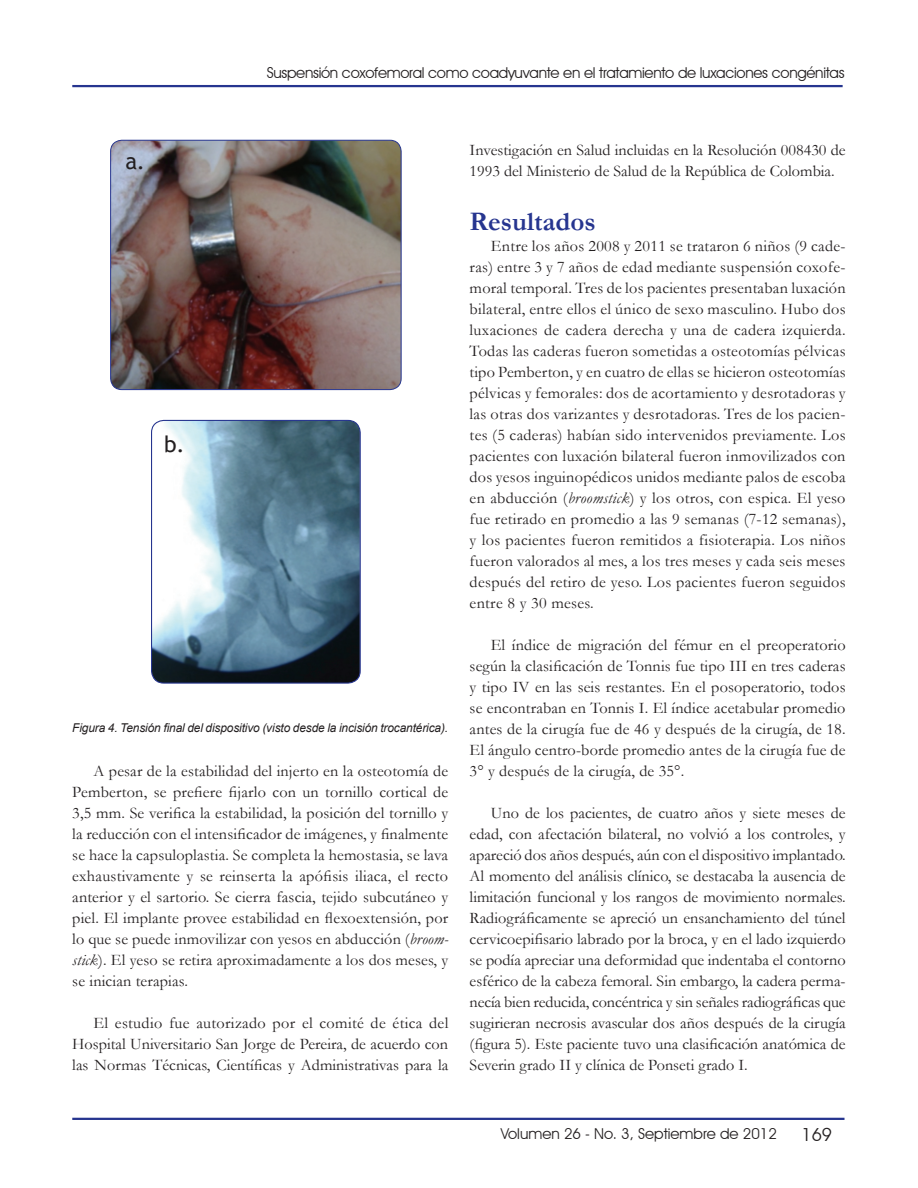
<style>
.page{position:relative;width:918px;height:1188px;background:#fff}
.page>*{position:absolute;margin:0;border:0;box-sizing:border-box;transform-origin:0 0}
.SUBTÍTULO{font:700 27px "Garamond";color:#26358f}
.ABSTRACT{font:22.5px "Trebuchet MS";color:#231f20}
.t1{font:18px "Avant Garde IT Cby BT";color:#231f20}
.TEXTO_CORRIDO{font:16.2px/21px "Garamond";color:#231f20;text-align:justify}
.t2{font:15px "Avant Garde IT Cby BT";letter-spacing:-.02em;color:#231f20}
.t3{font:15px "Avant Garde IT Cby BT";color:#231f20}
.PIEDEFOTO{font:italic 12.15px "Arial";letter-spacing:-.01em;color:#231f20}
.s1{font-style:italic}
</style>
<div class="page">
<hr style="left:72px;top:1118px;width:773px;height:2px;background:#26358f">
<hr style="left:72px;top:85px;width:771px;height:2px;background:#26358f">
<img style="left:111px;top:140px;width:290px;height:250px">
<div style="left:110px;top:140px;width:292px;height:250px;border:1px solid #26358f;border-radius:11px"></div>
<img style="left:152px;top:420px;width:207px;height:262px">
<div style="left:151px;top:420px;width:210px;height:264px;border:1px solid #26358f;border-radius:12px"></div>
<p class="t2" style="left:267px;top:64px;width:579px">Suspensión coxofemoral como coadyuvante en el tratamiento de luxaciones congénitas</p>
<p class="ABSTRACT" style="left:125px;top:148px;width:21px">a.</p>
<p class="ABSTRACT" style="left:164px;top:430px;width:22px">b.</p>
<p class="PIEDEFOTO" style="left:72px;top:720px;width:378px">Figura 4. Tensión final del dispositivo (visto desde la incisión trocantérica).</p>
<p class="TEXTO_CORRIDO" style="left:72px;top:760px;width:378px;text-indent:21px">A pesar de la estabilidad del injerto en la osteotomía de Pemberton, se prefiere fijarlo con un tornillo cortical de 3,5 mm. Se verifica la estabilidad, la posición del tornillo y la reducción con el intensificador de imágenes, y finalmente se hace la capsuloplastia. Se completa la hemostasia, se lava exhaustivamente y se reinserta la apófisis iliaca, el recto anterior y el sartorio. Se cierra fascia, tejido subcutáneo y piel. El implante provee estabilidad en flexoextensión, por lo que se puede inmovilizar con yesos en abducción (<span class="s1">broom&shy;stick</span>). El yeso se retira aproximadamente a los dos meses, y se inician terapias.</p>
<p class="TEXTO_CORRIDO" style="left:72px;top:1012px;width:378px;text-indent:21px">El estudio fue autorizado por el comité de ética del Hospital Universitario San Jorge de Pereira, de acuerdo con las Normas Técnicas, Científicas y Administrativas para la</p>
<p class="TEXTO_CORRIDO" style="left:470px;top:139px;width:378px">Investigación en Salud incluidas en la Resolución 008430 de<br>1993 del Ministerio de Salud de la República de Colombia.</p>
<p class="SUBTÍTULO" style="left:470px;top:203px;width:128px">Resultados</p>
<p class="TEXTO_CORRIDO" style="left:470px;top:235px;width:378px;text-indent:21px">Entre los años 2008 y 2011 se trataron 6 niños (9 cade&shy;ras) entre 3 y 7 años de edad mediante suspensión coxofe&shy;moral temporal. Tres de los pacientes presentaban luxación bilateral, entre ellos el único de sexo masculino. Hubo dos luxaciones de cadera derecha y una de cadera izquierda.<br>Todas las caderas fueron sometidas a osteotomías pélvicas tipo Pemberton, y en cuatro de ellas se hicieron osteotomías pélvicas y femorales: dos de acortamiento y desrotadoras y las otras dos varizantes y desrotadoras. Tres de los pacien&shy;tes (5 caderas) habían sido intervenidos previamente. Los pacientes con luxación bilateral fueron inmovilizados con dos yesos inguinopédicos unidos mediante palos de escoba en abducción (<span class="s1">broomstick</span>) y los otros, con espica. El yeso fue retirado en promedio a las 9 semanas (7-12 semanas), y los pacientes fueron remitidos a fisioterapia. Los niños fueron valorados al mes, a los tres meses y cada seis meses después del retiro de yeso. Los pacientes fueron seguidos entre 8 y 30 meses.</p>
<p class="TEXTO_CORRIDO" style="left:470px;top:634px;width:378px;text-indent:21px">El índice de migración del fémur en el preoperatorio según la clasificación de Tonnis fue tipo III en tres caderas y tipo IV en las seis restantes. En el posoperatorio, todos se encontraban en Tonnis I. El índice acetabular promedio antes de la cirugía fue de 46 y después de la cirugía, de 18.<br>El ángulo centro-borde promedio antes de la cirugía fue de 3° y después de la cirugía, de 35°.</p>
<p class="TEXTO_CORRIDO" style="left:470px;top:802px;width:378px;text-indent:21px">Uno de los pacientes, de cuatro años y siete meses de edad, con afectación bilateral, no volvió a los controles, y apareció dos años después, aún con el dispositivo implantado.<br>Al momento del análisis clínico, se destacaba la ausencia de limitación funcional y los rangos de movimiento normales.<br>Radiográficamente se apreció un ensanchamiento del túnel cervicoepifisario labrado por la broca, y en el lado izquierdo se podía apreciar una deformidad que indentaba el contorno esférico de la cabeza femoral. Sin embargo, la cadera perma&shy;necía bien reducida, concéntrica y sin señales radiográficas que sugirieran necrosis avascular dos años después de la cirugía (figura 5). Este paciente tuvo una clasificación anatómica de Severin grado II y clínica de Ponseti grado I.</p>
<p class="t3" style="left:501px;top:1125px;width:278px">Volumen 26 - No. 3, Septiembre de 2012</p>
<p class="t1" style="left:802px;top:1124px;width:32px">169</p>
</div>
